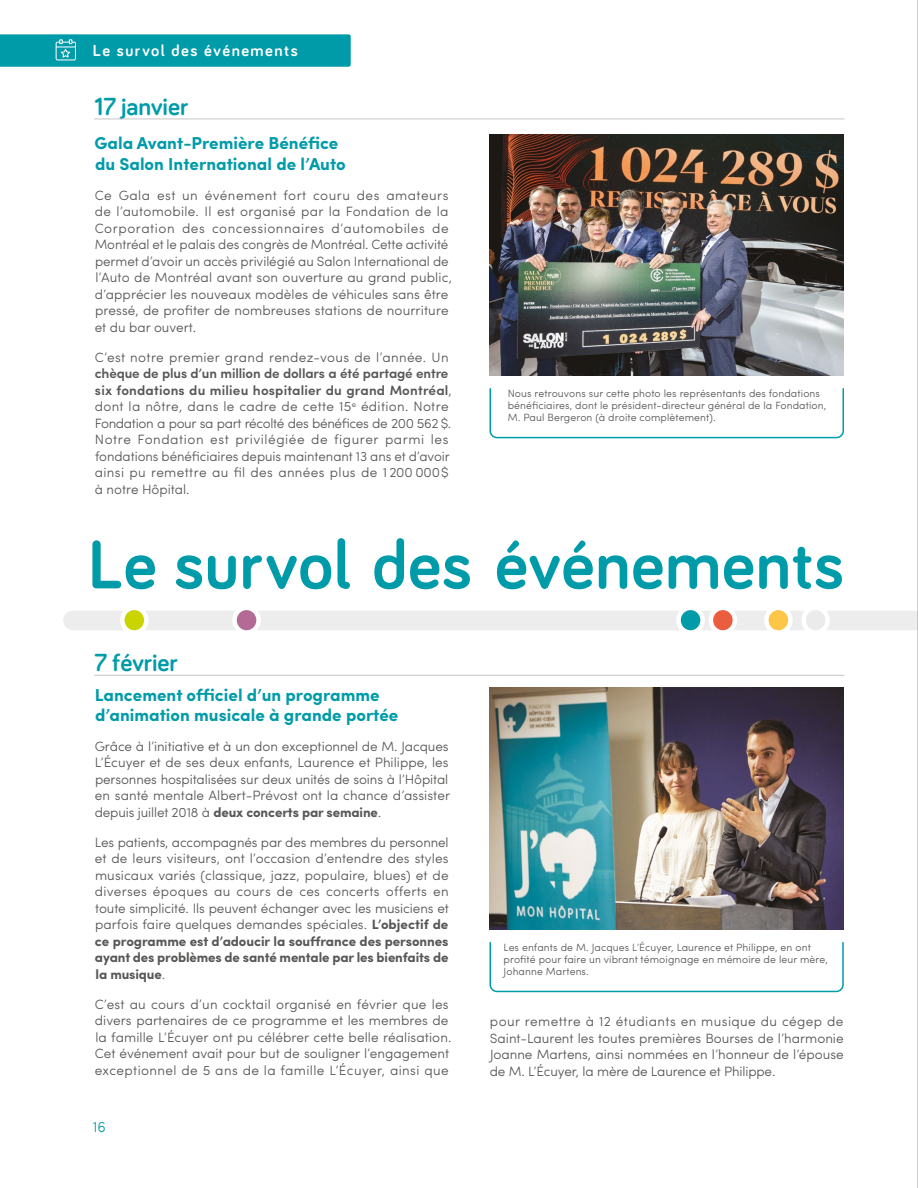
<style>
.page{position:relative;width:918px;height:1188px;background:#fff}
.page>*{position:absolute;margin:0;border:0;box-sizing:border-box;transform-origin:0 0}
.t1{font:700 70.5px "Bariol";letter-spacing:.01em;color:#009ba9}
.t2{font:700 25.5px "Bariol";color:#009ba9}
.t3{font:700 17.25px/20.2px "Sofia Pro";color:#009ba9}
.t4{font:700 16.5px "Bariol";letter-spacing:.09em;color:#fff}
.t5{font:300 15px "Sofia Pro";color:#009ba9}
.t6{font:300 13.5px/16.5px "Sofia Pro";letter-spacing:.005em;color:#575756}
.t7{font:300 13.5px "Sofia Pro";letter-spacing:.025em;color:#575756}
.t8{font:300 10.5px/12px "Sofia Pro";letter-spacing:.01em;color:#575756}
.s1{font-weight:600}
.s2{font-weight:700}
</style>
<div class="page">
<div style="left:73px;top:611px;width:845px;height:19px;background:#ededed"></div>
<svg style="left:679px;top:608px;width:24px;height:25px"></svg>
<div style="left:676px;top:606px;width:29px;height:29px;border:4px solid #fff;border-radius:50%"></div>
<svg style="left:711px;top:608px;width:24px;height:25px"></svg>
<div style="left:709px;top:606px;width:28px;height:29px;border:4px solid #fff;border-radius:50%"></div>
<svg style="left:235px;top:608px;width:24px;height:25px"></svg>
<div style="left:232px;top:606px;width:29px;height:29px;border:4px solid #fff;border-radius:50%"></div>
<svg style="left:122px;top:608px;width:24px;height:25px"></svg>
<div style="left:120px;top:606px;width:29px;height:29px;border:4px solid #fff;border-radius:50%"></div>
<svg style="left:766px;top:608px;width:24px;height:25px"></svg>
<div style="left:764px;top:606px;width:29px;height:29px;border:4px solid #fff;border-radius:50%"></div>
<div style="left:801px;top:606px;width:29px;height:29px;border:4px solid #fff;border-radius:50%"></div>
<hr style="left:94px;top:675px;width:750px;height:1px;background:#c6c6c6">
<svg style="left:0;top:34px;width:351px;height:33px;background:#079eab"></svg>
<img style="left:489px;top:134px;width:355px;height:242px">
<svg style="left:489px;top:388px;width:355px;height:51px"></svg>
<hr style="left:94px;top:119px;width:750px;height:1px;background:#c6c6c6">
<svg style="left:489px;top:942px;width:355px;height:51px"></svg>
<img style="left:489px;top:688px;width:355px;height:242px">
<hr style="left:917px;top:0;width:1px;height:1188px;background:#9d9d9c">
<p class="t4" style="left:93px;top:39px;width:206px">Le survol des événements</p>
<h2 class="t2" style="left:94px;top:89px;width:95px">17 janvier</h2>
<p class="t3" style="left:95px;top:132px;width:253px">Gala Avant-Première Bénéfice du Salon International de l’Auto</p>
<p class="t6" style="left:95px;top:186px;width:359px">Ce Gala est un événement fort couru des amateurs de l’automobile. Il est organisé par la Fondation de la Corporation des concessionnaires d’automobiles de Montréal et le palais des congrès de Montréal. Cette activité permet d’avoir un accès privilégié au Salon International de l’Auto de Montréal avant son ouverture au grand public, d’apprécier les nouveaux modèles de véhicules sans être pressé, de profiter de nombreuses stations de nourriture et du bar ouvert.</p>
<p class="t7" style="left:95px;top:347px;width:355px">C’est notre premier grand rendez-vous de l’année. Un</p>
<p class="t6" style="left:95px;top:364px;width:359px"><span class="s1">chèque de plus d’un million de dollars a été partagé entre six fondations du milieu hospitalier du grand Montréal</span>, dont la nôtre, dans le cadre de cette 15<sup>e</sup> édition. Notre Fondation a pour sa part récolté des bénéfices de 200 562 $.<br>Notre Fondation est privilégiée de figurer parmi les fondations bénéficiaires depuis maintenant 13 ans et d’avoir ainsi pu remettre au fil des années plus de 1 200 000 $ à notre Hôpital.</p>
<p class="t8" style="left:508px;top:387px;width:320px">Nous retrouvons sur cette photo les représentants des fondations bénéficiaires, dont le président-directeur général de la Fondation,<br>M. Paul Bergeron (à droite complètement).</p>
<h1 class="t1" style="left:88px;top:516px;width:757px">Le survol des événements</h1>
<h2 class="t2" style="left:94px;top:645px;width:85px">7 février</h2>
<p class="t3" style="left:95px;top:683px;width:305px">Lancement officiel d’un programme d’animation musicale à grande portée</p>
<p class="t6" style="left:95px;top:737px;width:357px">Grâce à l’initiative et à un don exceptionnel de M. Jacques L’Écuyer et de ses deux enfants, Laurence et Philippe, les personnes hospitalisées sur deux unités de soins à l’Hôpital en santé mentale Albert-Prévost ont la chance d’assister depuis juillet 2018 à <span class="s2">deux concerts par semaine</span>.</p>
<p class="t6" style="left:95px;top:833px;width:356px;text-align:justify">Les patients, accompagnés par des membres du personnel et de leurs visiteurs, ont l’occasion d’entendre des styles musicaux variés (classique, jazz, populaire, blues) et de diverses époques au cours de ces concerts offerts en toute simplicité. Ils peuvent échanger avec les musiciens et parfois faire quelques demandes spéciales. <span class="s2">L’objectif de ce programme est d’adoucir la souffrance des personnes ayant des problèmes de santé mentale par les bienfaits de la musique</span>.</p>
<p class="t6" style="left:95px;top:995px;width:358px">C’est au cours d’un cocktail organisé en février que les divers partenaires de ce programme et les membres de la famille L’Écuyer ont pu célébrer cette belle réalisation.<br>Cet événement avait pour but de souligner l’engagement exceptionnel de 5 ans de la famille L’Écuyer, ainsi que</p>
<p class="t5" style="left:93px;top:1116px;width:15px">16</p>
<p class="t8" style="left:504px;top:941px;width:326px">Les enfants de M. Jacques L’Écuyer, Laurence et Philippe, en ont profité pour faire un vibrant témoignage en mémoire de leur mère,<br>Johanne Martens.</p>
<p class="t6" style="left:490px;top:1013px;width:355px;text-align:justify">pour remettre à 12 étudiants en musique du cégep de Saint-Laurent les toutes premières Bourses de l’harmonie Joanne Martens, ainsi nommées en l’honneur de l’épouse de M. L’Écuyer, la mère de Laurence et Philippe.</p>
</div>
